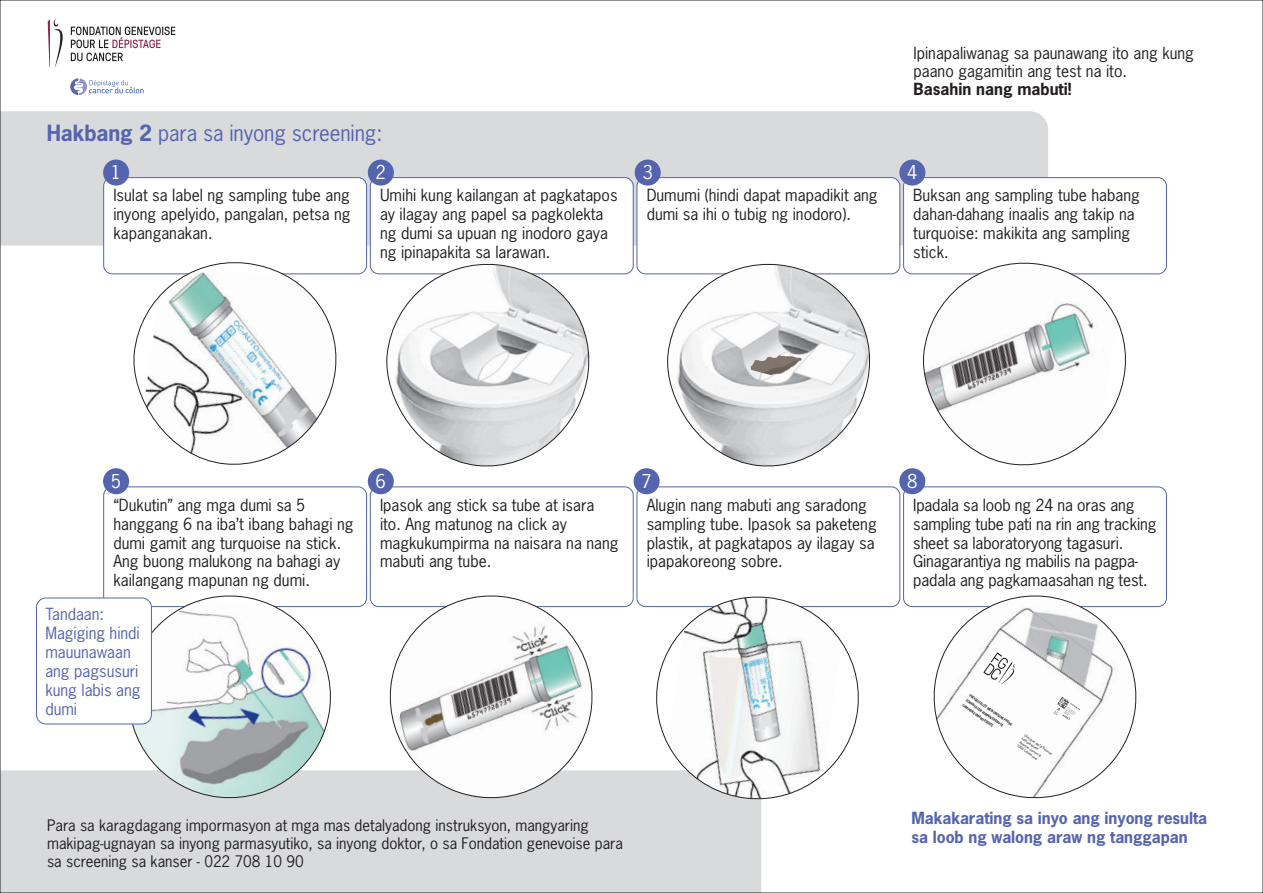
<style>
.page{position:relative;width:1263px;height:893px;background:#fff}
.page>*{position:absolute;margin:0;border:0;box-sizing:border-box;transform-origin:0 0}
.t1{font:21px "News Gothic";letter-spacing:-.005em;color:#5564ae}
.t2{font:18px "News Gothic";color:#fff}
.t3{font:15.75px/18.9px "News Gothic";color:#231f20}
.t4{font:700 15.75px/18.9px "News Gothic";letter-spacing:-.005em;color:#5564ae}
.t5{font:15.75px/18.9px "News Gothic";color:#5564ae}
.t6{font:700 15.75px "News Gothic";color:#231f20}
.t7{font:15px/18px "News Gothic";color:#231f20}
.t8{font:700 condensed 3.45px/6px "Helvetica Neue LT Std";color:#231f20}
.t9{font:3.45px/4.2px "Helvetica Neue LT Std";color:#231f20}
.s1{font-weight:700}
</style>
<div class="page">
<div style="left:370px;top:486px;width:264px;height:121px;border:1px solid #5564ae;border-radius:9px"></div>
<div style="left:636px;top:486px;width:264px;height:121px;border:1px solid #5564ae;border-radius:9px"></div>
<div style="left:903px;top:486px;width:264px;height:121px;border:1px solid #5564ae;border-radius:9px"></div>
<div style="left:103px;top:486px;width:264px;height:121px;border:1px solid #5564ae;border-radius:9px"></div>
<div style="left:2px;top:111px;width:1046px;height:135px;background:#d9dadc"></div>
<div style="left:370px;top:178px;width:263px;height:96px;background:#fff;border-radius:9px"></div>
<div style="left:370px;top:177px;width:264px;height:97px;border:1px solid #5564ae;border-radius:9px"></div>
<div style="left:637px;top:178px;width:263px;height:96px;background:#fff;border-radius:9px"></div>
<div style="left:636px;top:177px;width:264px;height:97px;border:1px solid #5564ae;border-radius:9px"></div>
<div style="left:903px;top:178px;width:263px;height:96px;background:#fff;border-radius:9px"></div>
<div style="left:903px;top:177px;width:264px;height:97px;border:1px solid #5564ae;border-radius:9px"></div>
<div style="left:2px;top:770px;width:759px;height:121px;background:#d9dadc"></div>
<div style="left:103px;top:468px;width:26px;height:26px;background:#5564ae;border-radius:50%"></div>
<div style="left:368px;top:160px;width:26px;height:26px;background:#5564ae;border-radius:50%"></div>
<div style="left:635px;top:160px;width:26px;height:26px;background:#5564ae;border-radius:50%"></div>
<div style="left:899px;top:160px;width:26px;height:26px;background:#5666af;border-radius:50%"></div>
<div style="left:368px;top:468px;width:26px;height:26px;background:#5564ae;border-radius:50%"></div>
<div style="left:633px;top:468px;width:27px;height:26px;background:#5564ae;border-radius:50%"></div>
<div style="left:899px;top:468px;width:26px;height:26px;background:#5564ae;border-radius:50%"></div>
<svg style="left:382px;top:263px;width:212px;height:208px"></svg>
<svg style="left:663px;top:263px;width:212px;height:204px"></svg>
<img style="left:751px;top:355px;width:51px;height:20px">
<svg style="left:919px;top:262px;width:212px;height:204px"></svg>
<svg style="left:385px;top:595px;width:213px;height:208px"></svg>
<svg style="left:651px;top:596px;width:213px;height:208px"></svg>
<svg style="left:71px;top:27px;width:104px;height:34px"></svg>
<svg style="left:48px;top:19px;width:15px;height:48px"></svg>
<svg style="left:70px;top:78px;width:74px;height:17px"></svg>
<svg style="left:928px;top:595px;width:213px;height:204px"></svg>
<svg style="left:983px;top:652px;width:32px;height:33px"></svg>
<svg style="left:1053px;top:697px;width:27px;height:23px"></svg>
<div style="left:104px;top:178px;width:263px;height:96px;background:#fff;border-radius:9px"></div>
<div style="left:103px;top:177px;width:264px;height:97px;border:1px solid #5564ae;border-radius:9px"></div>
<div style="left:103px;top:160px;width:26px;height:26px;background:#5564ae;border-radius:50%"></div>
<svg style="left:129px;top:262px;width:213px;height:203px"></svg>
<svg style="left:123px;top:595px;width:213px;height:208px"></svg>
<div style="left:36px;top:598px;width:115px;height:126px;background:#fff;border-radius:9px"></div>
<div style="left:36px;top:598px;width:116px;height:126px;border:1px solid #5564ae;border-radius:9px"></div>
<h1 class="t1" style="left:47px;top:120px;width:337px"><span class="s1">Hakbang 2</span> para sa inyong screening:</h1>
<p class="t3" style="left:913px;top:44px;width:282px;line-height:18px">Ipinapaliwanag sa paunawang ito ang kung paano gagamitin ang test na ito.</p>
<p class="t6" style="left:913px;top:78px;width:160px">Basahin nang mabuti!</p>
<p class="t2" style="left:111px;top:161px;width:12px">1</p>
<p class="t3" style="left:113px;top:186px;width:239px;text-align:justify">Isulat sa label ng sampling tube ang inyong apelyido, pangalan, petsa ng kapanganakan.</p>
<p class="t2" style="left:376px;top:161px;width:12px">2</p>
<p class="t2" style="left:642px;top:161px;width:12px">3</p>
<p class="t2" style="left:907px;top:161px;width:12px">4</p>
<p class="t3" style="left:380px;top:186px;width:239px">Umihi kung kailangan at pagkatapos ay ilagay ang papel sa pagkolekta ng dumi sa upuan ng inodoro gaya ng ipinapakita sa larawan.</p>
<p class="t3" style="left:647px;top:186px;width:232px">Dumumi (hindi dapat mapadikit ang dumi sa ihi o tubig ng inodoro).</p>
<p class="t3" style="left:913px;top:186px;width:228px">Buksan ang sampling tube habang dahan-dahang inaalis ang takip na turquoise: makikita ang sampling stick.</p>
<p class="t2" style="left:111px;top:469px;width:12px">5</p>
<p class="t3" style="left:113px;top:495px;width:242px">“Dukutin” ang mga dumi sa 5 hanggang 6 na iba’t ibang bahagi ng dumi gamit ang turquoise na stick.<br>Ang buong malukong na bahagi ay kailangang mapunan ng dumi.</p>
<p class="t5" style="left:45px;top:605px;width:97px">Tandaan:<br>Magiging hindi mauunawaan ang pagsusuri kung labis ang dumi</p>
<p class="t2" style="left:375px;top:469px;width:12px">6</p>
<p class="t2" style="left:641px;top:469px;width:12px">7</p>
<p class="t2" style="left:907px;top:469px;width:12px">8</p>
<p class="t3" style="left:380px;top:495px;width:240px">Ipasok ang stick sa tube at isara ito. Ang matunog na click ay magkukumpirma na naisara na nang mabuti ang tube.</p>
<p class="t3" style="left:647px;top:495px;width:232px">Alugin nang mabuti ang saradong sampling tube. Ipasok sa paketeng plastik, at pagkatapos ay ilagay sa ipapakoreong sobre.</p>
<p class="t3" style="left:913px;top:495px;width:245px">Ipadala sa loob ng 24 na oras ang sampling tube pati na rin ang tracking sheet sa laboratoryong tagasuri.<br>Ginagarantiya ng mabilis na pagpa&shy;padala ang pagkamaasahan ng test.</p>
<p class="t8" style="left:972px;top:693px;width:53px;rotate:35deg">FREIGESTELLTE MEDIZINISCHE PROBE<br>ECHANTILLON HUMAIN EXEMPTÉ<br>CAMPIONE UMANO ESENTE</p>
<p class="t9" style="left:1026px;top:733px;width:35px;rotate:35deg">Clinique de la Source<br>Laboratoires<br>Avenue Jomini 8<br>1004 Lausanne</p>
<p class="t7" style="left:47px;top:816px;width:577px">Para sa karagdagang impormasyon at mga mas detalyadong instruksyon, mangyaring makipag-ugnayan sa inyong parmasyutiko, sa inyong doktor, o sa Fondation genevoise para sa screening sa kanser - 022 708 10 90</p>
<p class="t4" style="left:911px;top:808px;width:297px">Makakarating sa inyo ang inyong resulta sa loob ng walong araw ng tanggapan</p>
</div>
